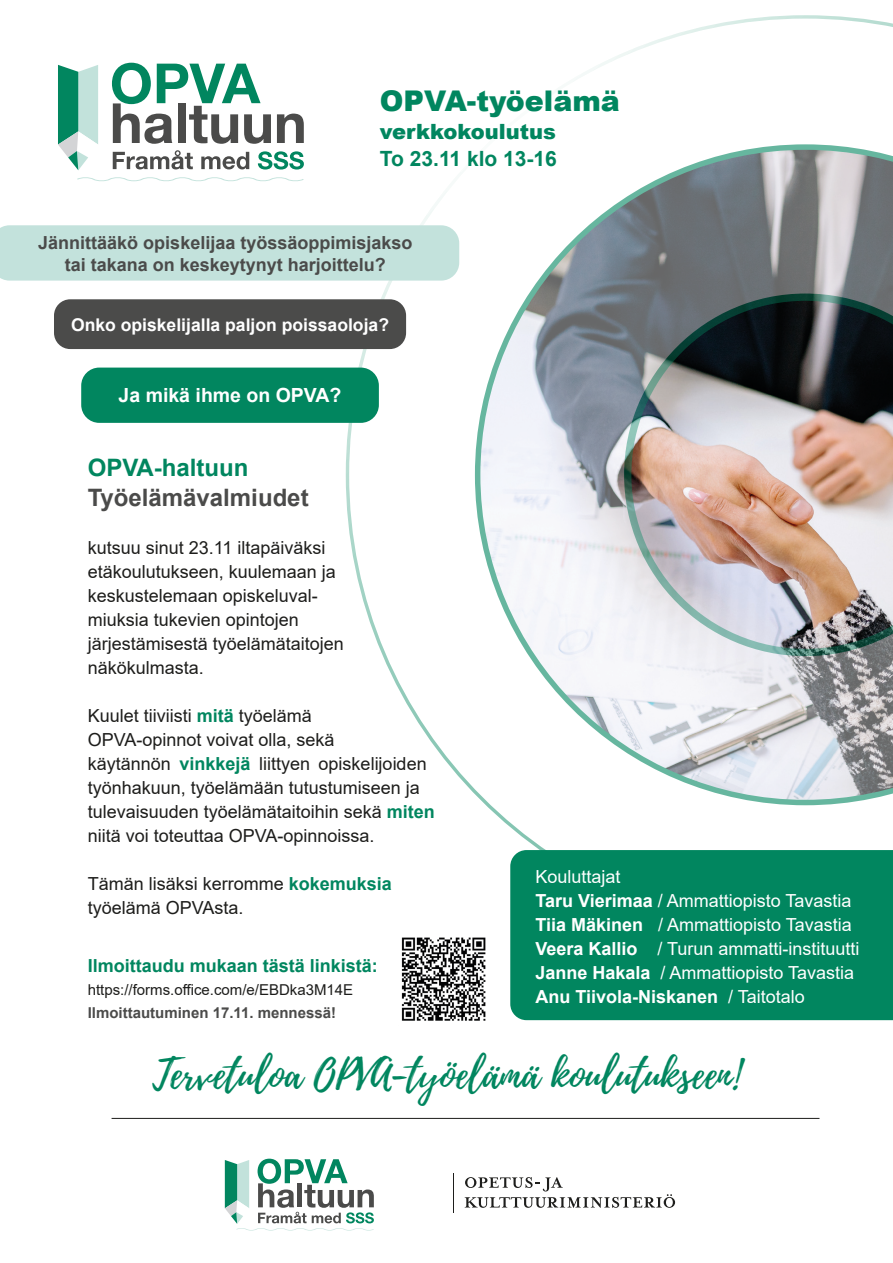
<style>
.page{position:relative;width:893px;height:1263px;background:#fff}
.page>*{position:absolute;margin:0;border:0;box-sizing:border-box;transform-origin:0 0}
.leipä{font:40.5px "Playlist Script";color:#01865f}
.t1{font:900 28.5px "Arial";color:#01865f}
.leipä-2{font:700 24px "Arial";color:#4b4b4a}
.leipä-3{font:700 24px "Arial";color:#01865f}
.t2{font:700 21px "Arial";color:#01865f}
.t3{font:900 21px "Arial";color:#01865f}
.leipä-4{font:700 19.5px "Arial";color:#fff}
.leipä-5{font:18px/24px "Arial";color:#1d1d1b}
.leipä-6{font:18px "Arial";color:#fff}
.leipä-7{font:700 18px "Arial";color:#4b4b4a}
.t4{font:700 18px "Arial";color:#01865f}
.leipä-8{font:700 18px "Arial";color:#fff}
.leipä-9{font:700 17.55px "Arial";color:#fff}
.t5{font:15px "Arial";color:#1d1d1b}
.t6{font:700 15px "Arial";color:#4b4b4a}
.s1{font-weight:700;color:#01865f}
.s2{font-weight:700}
.s3{font-weight:400}
</style>
<div class="page">
<svg style="left:346px;top:15px;width:547px;height:835px"></svg>
<svg style="left:475px;top:144px;width:418px;height:661px"></svg>
<div style="left:510px;top:850px;width:383px;height:170px;background:#01865f"></div>
<svg style="left:112px;top:63px;width:159px;height:81px"></svg>
<svg style="left:277px;top:114px;width:27px;height:29px"></svg>
<svg style="left:113px;top:150px;width:80px;height:19px"></svg>
<svg style="left:201px;top:152px;width:48px;height:17px"></svg>
<svg style="left:258px;top:151px;width:46px;height:19px"></svg>
<svg style="left:58px;top:65px;width:40px;height:105px"></svg>
<svg style="left:77px;top:177px;width:226px;height:4px"></svg>
<svg style="left:225px;top:1159px;width:149px;height:71px"></svg>
<svg style="left:465px;top:1177px;width:210px;height:31px"></svg>
<hr style="left:453px;top:1173px;width:1px;height:39px;background:#1e1e1c">
<hr style="left:112px;top:1118px;width:707px;height:1px;background:#1d1d1b">
<div style="left:81px;top:368px;width:298px;height:55px;background:#01865f;border-radius:18px"></div>
<div style="left:54px;top:299px;width:352px;height:50px;background:#4b4b4a;border-radius:16px"></div>
<div style="left:0;top:225px;width:459px;height:56px;background:#c3e2dc"></div>
<img style="left:401px;top:937px;width:85px;height:84px">
<p class="t1" style="left:380px;top:80px;width:242px">OPVA-työelämä</p>
<p class="t3" style="left:380px;top:117px;width:178px">verkkokoulutus</p>
<p class="t2" style="left:380px;top:144px;width:179px">To 23.11 klo 13-16</p>
<p class="leipä-7" style="left:38px;top:230px;width:376px">Jännittääkö opiskelijaa työssäoppimisjakso</p>
<p class="leipä-7" style="left:65px;top:252px;width:323px">tai takana on keskeytynyt harjoittelu?</p>
<p class="leipä-9" style="left:71px;top:312px;width:319px">Onko opiskelijalla paljon poissaoloja?</p>
<p class="leipä-4" style="left:119px;top:382px;width:224px">Ja mikä ihme on OPVA?</p>
<p class="leipä-3" style="left:88px;top:451px;width:162px">OPVA-haltuun</p>
<p class="leipä-2" style="left:88px;top:481px;width:222px">Työelämävalmiudet</p>
<p class="leipä-5" style="left:88px;top:536px;width:239px">kutsuu sinut 23.11 iltapäiväksi</p>
<p class="leipä-5" style="left:88px;top:560px;width:250px">etäkoulutukseen, kuulemaan ja</p>
<p class="leipä-5" style="left:88px;top:584px;width:232px">keskustelemaan opiskeluval-</p>
<p class="leipä-5" style="left:88px;top:608px;width:213px">miuksia tukevien opintojen</p>
<p class="leipä-5" style="left:88px;top:632px;width:258px">järjestämisestä työelämätaitojen</p>
<p class="leipä-5" style="left:88px;top:656px;width:118px">näkökulmasta.</p>
<p class="leipä-5" style="left:88px;top:704px;width:226px">Kuulet tiiviisti <span class="s1">mitä</span> työelämä</p>
<p class="leipä-5" style="left:88px;top:728px;width:248px">OPVA-opinnot voivat olla, sekä</p>
<p class="leipä-5" style="left:88px;top:752px;width:340px">käytännön <span class="s1">vinkkejä</span> liittyen opiskelijoiden työnhakuun, työelämään tutustumiseen ja</p>
<p class="leipä-5" style="left:88px;top:800px;width:349px">tulevaisuuden työelämätaitoihin sekä <span class="s1">miten</span></p>
<p class="leipä-5" style="left:88px;top:824px;width:288px">niitä voi toteuttaa OPVA-opinnoissa.</p>
<p class="leipä-5" style="left:88px;top:872px;width:306px">Tämän lisäksi kerromme <span class="s1">kokemuksia</span></p>
<p class="leipä-5" style="left:88px;top:896px;width:157px">työelämä OPVAsta.</p>
<p class="t4" style="left:88px;top:953px;width:292px">Ilmoittaudu mukaan tästä linkistä:</p>
<p class="t6" style="left:88px;top:1002px;width:250px">Ilmoittautuminen 17.11. mennessä!</p>
<p class="t5" style="left:88px;top:980px;width:267px">https://forms.office.com/e/EBDka3M14E</p>
<p class="leipä-6" style="left:535px;top:865px;width:87px">Kouluttajat</p>
<p class="leipä-6" style="left:535px;top:889px;width:318px"><span class="s2">Taru Vierimaa</span> / Ammattiopisto Tavastia</p>
<p class="leipä-6" style="left:535px;top:913px;width:318px"><span class="s2">Tiia Mäkinen</span> / Ammattiopisto Tavastia</p>
<p class="leipä-6" style="left:535px;top:937px;width:326px"><span class="s2">Veera Kallio</span> / Turun ammatti-instituutti</p>
<p class="leipä-6" style="left:535px;top:961px;width:320px"><span class="s2">Janne Hakala</span> / Ammattiopisto Tavastia</p>
<p class="leipä-8" style="left:535px;top:984px;width:271px">Anu Tiivola-Niskanen <span class="s3">/ Taitotalo</span></p>
<p class="leipä" style="left:153px;top:1045px;width:589px">Tervetuloa OPVA-työelämä koulutukseen!</p>
</div>
